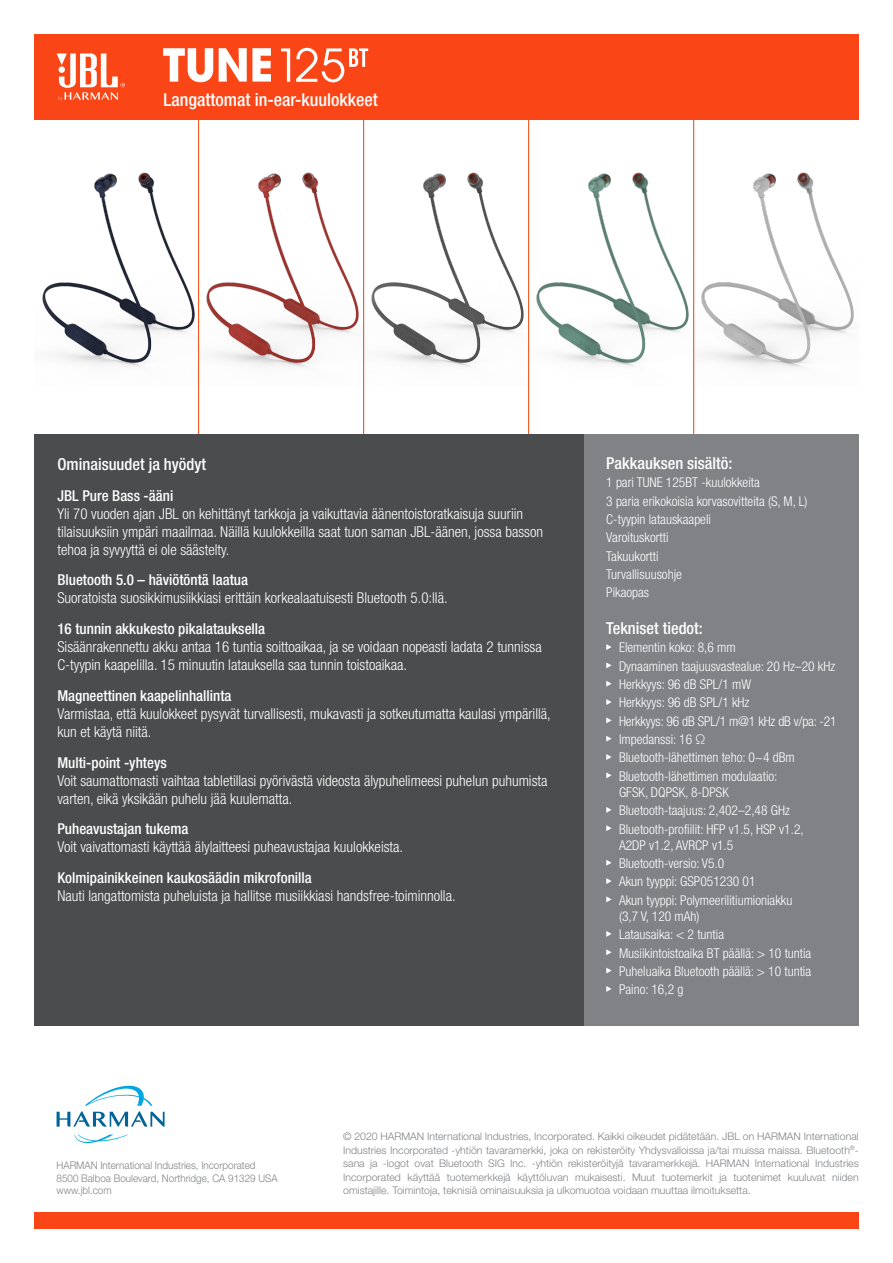
<style>
.page{position:relative;width:893px;height:1263px;background:#fff}
.page>*{position:absolute;margin:0;border:0;box-sizing:border-box;transform-origin:0 0}
.t1{font:500 condensed 18px "Helvetica Neue LT Pro";color:#fff}
.t2{font:500 condensed 16.5px "Helvetica Neue LT Pro";color:#fff}
.t3{font:300 condensed 15px/18px "Helvetica Neue LT Pro";color:#fff}
.t4{font:500 condensed 15px "Helvetica Neue LT Pro";color:#fff}
.t5{font:300 condensed 13.5px/16.2px "Helvetica Neue LT Pro";color:#fff}
.t6{font:300 10.5px/13.5px "Helvetica Neue LT Pro";color:#808285;text-align:justify}
.t7{font:300 10.5px "Helvetica Neue LT Pro";color:#808285;scale:.94 1}
</style>
<div class="page">
<img style="left:206px;top:149px;width:648px;height:237px">
<img style="left:42px;top:149px;width:158px;height:237px">
<hr style="left:198px;top:119px;width:1px;height:316px;background:#f15921">
<hr style="left:363px;top:119px;width:1px;height:316px;background:#f15921">
<hr style="left:528px;top:119px;width:1px;height:316px;background:#f15921">
<hr style="left:693px;top:119px;width:1px;height:316px;background:#f15921">
<div style="left:34px;top:34px;width:825px;height:85px;background:#fa4616"></div>
<div style="left:34px;top:1213px;width:825px;height:16px;background:#fa4616"></div>
<svg style="left:57px;top:53px;width:68px;height:48px"></svg>
<svg style="left:74px;top:1134px;width:54px;height:9px"></svg>
<svg style="left:57px;top:1085px;width:108px;height:42px"></svg>
<div style="left:584px;top:435px;width:275px;height:591px;background:#808285"></div>
<svg style="left:606px;top:644px;width:6px;height:6px"></svg>
<svg style="left:606px;top:662px;width:6px;height:6px"></svg>
<svg style="left:606px;top:681px;width:6px;height:6px"></svg>
<svg style="left:606px;top:699px;width:6px;height:6px"></svg>
<svg style="left:606px;top:717px;width:6px;height:6px"></svg>
<svg style="left:606px;top:736px;width:6px;height:6px"></svg>
<svg style="left:606px;top:754px;width:6px;height:6px"></svg>
<svg style="left:606px;top:772px;width:6px;height:6px"></svg>
<svg style="left:606px;top:807px;width:6px;height:6px"></svg>
<svg style="left:606px;top:825px;width:6px;height:6px"></svg>
<svg style="left:606px;top:860px;width:6px;height:6px"></svg>
<svg style="left:606px;top:878px;width:6px;height:6px"></svg>
<svg style="left:606px;top:896px;width:6px;height:6px"></svg>
<svg style="left:606px;top:931px;width:6px;height:6px"></svg>
<svg style="left:606px;top:949px;width:6px;height:6px"></svg>
<svg style="left:606px;top:968px;width:6px;height:5px"></svg>
<svg style="left:606px;top:986px;width:6px;height:6px"></svg>
<div style="left:34px;top:435px;width:550px;height:591px;background:#4b4c4d"></div>
<svg style="left:163px;top:48px;width:50px;height:34px"></svg>
<svg style="left:219px;top:48px;width:52px;height:34px"></svg>
<svg style="left:281px;top:48px;width:9px;height:34px"></svg>
<svg style="left:296px;top:48px;width:72px;height:34px"></svg>
<p class="t1" style="left:163px;top:89px;width:216px">Langattomat in-ear-kuulokkeet</p>
<p class="t2" style="left:57px;top:454px;width:150px">Ominaisuudet ja hyödyt</p>
<p class="t4" style="left:57px;top:486px;width:117px">JBL Pure Bass -ääni</p>
<p class="t3" style="left:57px;top:504px;width:487px">Yli 70 vuoden ajan JBL on kehittänyt tarkkoja ja vaikuttavia äänentoistoratkaisuja suuriin tilaisuuksiin ympäri maailmaa. Näillä kuulokkeilla saat tuon saman JBL-äänen, jossa basson tehoa ja syvyyttä ei ole säästelty.</p>
<p class="t4" style="left:57px;top:571px;width:192px">Bluetooth 5.0 – häviötöntä laatua</p>
<p class="t3" style="left:57px;top:589px;width:392px">Suoratoista suosikkimusiikkiasi erittäin korkealaatuisesti Bluetooth 5.0:llä.</p>
<p class="t4" style="left:57px;top:620px;width:209px">16 tunnin akkukesto pikalatauksella</p>
<p class="t3" style="left:57px;top:638px;width:486px">Sisäänrakennettu akku antaa 16 tuntia soittoaikaa, ja se voidaan nopeasti ladata 2 tunnissa<br>C-tyypin kaapelilla. 15 minuutin latauksella saa tunnin toistoaikaa.</p>
<p class="t4" style="left:57px;top:686px;width:176px">Magneettinen kaapelinhallinta</p>
<p class="t3" style="left:57px;top:704px;width:495px">Varmistaa, että kuulokkeet pysyvät turvallisesti, mukavasti ja sotkeutumatta kaulasi ympärillä, kun et käytä niitä.</p>
<p class="t4" style="left:57px;top:753px;width:111px">Multi-point -yhteys</p>
<p class="t3" style="left:57px;top:771px;width:492px">Voit saumattomasti vaihtaa tabletillasi pyörivästä videosta älypuhelimeesi puhelun puhumista varten, eikä yksikään puhelu jää kuulematta.</p>
<p class="t4" style="left:57px;top:820px;width:133px">Puheavustajan tukema</p>
<p class="t3" style="left:57px;top:838px;width:347px">Voit vaivattomasti käyttää älylaitteesi puheavustajaa kuulokkeista.</p>
<p class="t4" style="left:57px;top:869px;width:256px">Kolmipainikkeinen kaukosäädin mikrofonilla</p>
<p class="t3" style="left:57px;top:887px;width:400px">Nauti langattomista puheluista ja hallitse musiikkiasi handsfree-toiminnolla.</p>
<p class="t2" style="left:606px;top:453px;width:128px">Pakkauksen sisältö:</p>
<p class="t5" style="left:606px;top:474px;width:155px">1 pari TUNE 125BT -kuulokkeita</p>
<p class="t5" style="left:606px;top:493px;width:203px">3 paria erikokoisia korvasovitteita (S, M, L)</p>
<p class="t5" style="left:606px;top:511px;width:106px">C-tyypin latauskaapeli</p>
<p class="t5" style="left:606px;top:529px;width:64px">Varoituskortti</p>
<p class="t5" style="left:606px;top:548px;width:54px">Takuukortti</p>
<p class="t5" style="left:606px;top:566px;width:77px">Turvallisuusohje</p>
<p class="t5" style="left:606px;top:584px;width:44px">Pikaopas</p>
<p class="t2" style="left:606px;top:618px;width:98px">Tekniset tiedot:</p>
<p class="t5" style="left:619px;top:639px;width:118px">Elementin koko: 8,6 mm</p>
<p class="t5" style="left:619px;top:658px;width:218px">Dynaaminen taajuusvastealue: 20 Hz–20 kHz</p>
<p class="t5" style="left:619px;top:676px;width:134px">Herkkyys: 96 dB SPL/1 mW</p>
<p class="t5" style="left:619px;top:694px;width:132px">Herkkyys: 96 dB SPL/1 kHz</p>
<p class="t5" style="left:619px;top:713px;width:219px">Herkkyys: 96 dB SPL/1 m@1 kHz dB v/pa: -21</p>
<p class="t5" style="left:619px;top:731px;width:88px">Impedanssi: 16 Ω</p>
<p class="t5" style="left:619px;top:749px;width:177px">Bluetooth-lähettimen teho: 0~4 dBm</p>
<p class="t5" style="left:619px;top:768px;width:160px">Bluetooth-lähettimen modulaatio:<br>GFSK, DQPSK, 8-DPSK</p>
<p class="t5" style="left:619px;top:802px;width:172px">Bluetooth-taajuus: 2,402–2,48 GHz</p>
<p class="t5" style="left:619px;top:820px;width:186px">Bluetooth-profiilit: HFP v1.5, HSP v1.2,<br>A2DP v1.2, AVRCP v1.5</p>
<p class="t5" style="left:619px;top:855px;width:107px">Bluetooth-versio: V5.0</p>
<p class="t5" style="left:619px;top:873px;width:138px">Akun tyyppi: GSP051230 01</p>
<p class="t5" style="left:619px;top:892px;width:175px">Akun tyyppi: Polymeerilitiumioniakku (3,7 V, 120 mAh)</p>
<p class="t5" style="left:619px;top:926px;width:107px">Latausaika: &lt; 2 tuntia</p>
<p class="t5" style="left:619px;top:944px;width:194px">Musiikintoistoaika BT päällä: &gt; 10 tuntia</p>
<p class="t5" style="left:619px;top:963px;width:194px">Puheluaika Bluetooth päällä: &gt; 10 tuntia</p>
<p class="t5" style="left:619px;top:981px;width:66px">Paino: 16,2 g</p>
<p class="t7" style="left:57px;top:1159px;width:213px">HARMAN International Industries, Incorporated</p>
<p class="t7" style="left:57px;top:1171px;width:237px">8500 Balboa Boulevard, Northridge, CA 91329 USA</p>
<p class="t7" style="left:57px;top:1184px;width:60px">www.jbl.com</p>
<p class="t6" style="left:343px;top:1129px;width:517px">© 2020 HARMAN International Industries, Incorporated. Kaikki oikeudet pidätetään. JBL on HARMAN International Industries Incorporated -yhtiön tavaramerkki, joka on rekisteröity Yhdysvalloissa ja/tai muissa maissa. Bluetooth<sup>®</sup>- sana ja -logot ovat Bluetooth SIG Inc. -yhtiön rekisteröityjä tavaramerkkejä. HARMAN International Industries Incorporated käyttää tuotemerkkejä käyttöluvan mukaisesti. Muut tuotemerkit ja tuotenimet kuuluvat niiden omistajille. Toimintoja, teknisiä ominaisuuksia ja ulkomuotoa voidaan muuttaa ilmoituksetta.</p>
</div>
